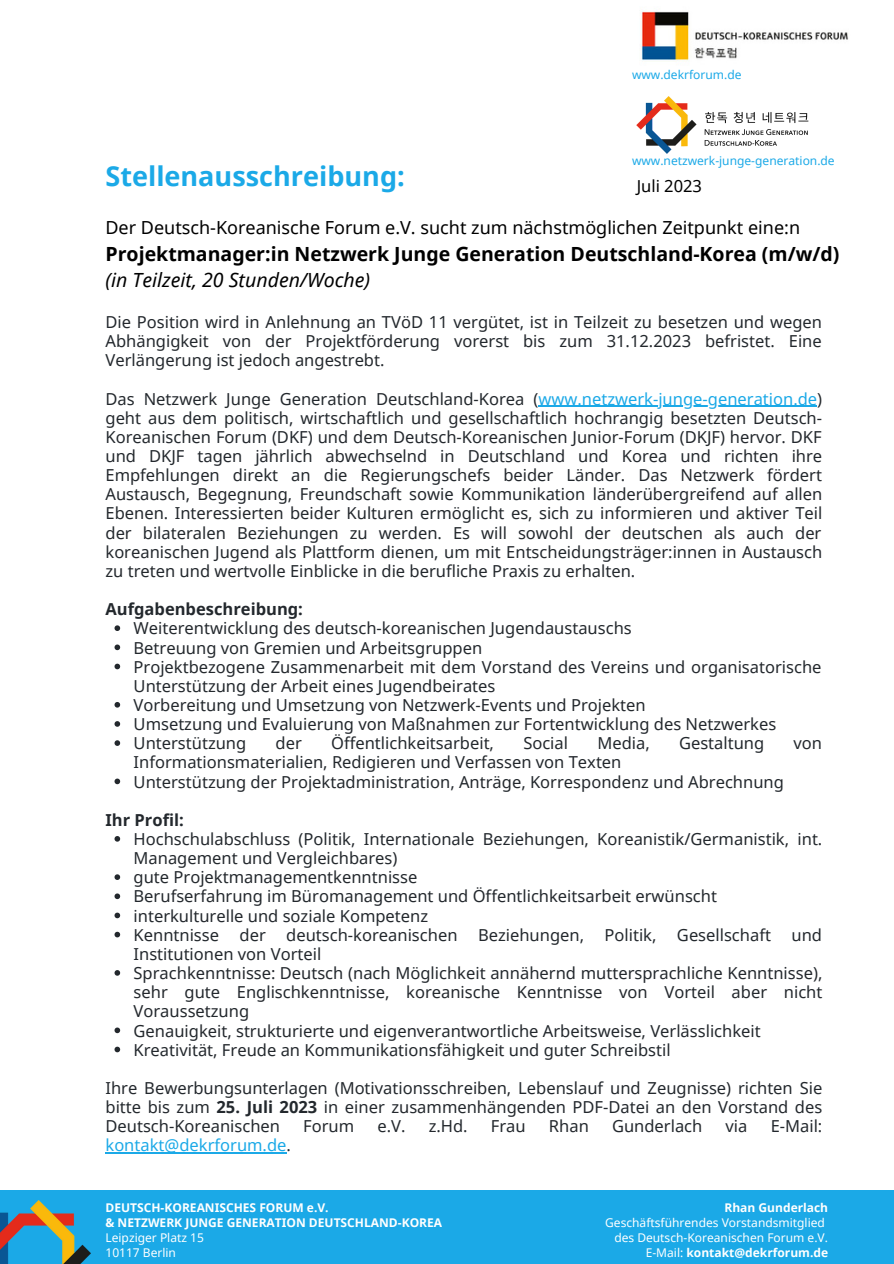
<style>
.page{position:relative;width:894px;height:1264px;background:#fff}
.page>*{position:absolute;margin:0;border:0;box-sizing:border-box;transform-origin:0 0}
.t1{font:700 27px "Noto Sans";color:#1ba9e7}
.t2{font:700 19.5px "Noto Sans";color:#000}
.t3{font:italic 19.5px "Noto Sans";color:#000}
.t4{font:18px "Noto Sans";color:#000}
.t5{font:16.5px/19.2px "Noto Sans";color:#23282d;text-align:justify}
.t6{font:700 16.5px "Noto Sans";color:#23282d}
.t7{font:16.5px "Noto Sans";color:#1ba9e7}
.t8{font:16.5px "Noto Sans";color:#000}
.t9{font:700 12px "Noto Sans";color:#fff}
.t10{font:12px "Noto Sans";color:#fff}
.t11{font:12px "Noto Sans";color:#1ba9e7}
.s1{color:#1ba9e7}
.s2{font-weight:700}
.s3{color:#23282d}
.s4{font-weight:400}
</style>
<div class="page">
<svg style="left:114px;top:625px;width:6px;height:6px"></svg>
<svg style="left:114px;top:644px;width:6px;height:6px"></svg>
<svg style="left:114px;top:663px;width:6px;height:6px"></svg>
<svg style="left:114px;top:702px;width:6px;height:5px"></svg>
<svg style="left:114px;top:721px;width:6px;height:5px"></svg>
<svg style="left:114px;top:740px;width:6px;height:6px"></svg>
<svg style="left:114px;top:778px;width:6px;height:6px"></svg>
<svg style="left:114px;top:836px;width:6px;height:5px"></svg>
<svg style="left:114px;top:874px;width:6px;height:6px"></svg>
<svg style="left:114px;top:893px;width:6px;height:6px"></svg>
<svg style="left:114px;top:912px;width:6px;height:6px"></svg>
<svg style="left:114px;top:931px;width:6px;height:6px"></svg>
<svg style="left:114px;top:970px;width:6px;height:5px"></svg>
<svg style="left:114px;top:1027px;width:6px;height:6px"></svg>
<svg style="left:114px;top:1046px;width:6px;height:6px"></svg>
<hr style="left:538px;top:406px;width:279px;height:1px;background:#1ba9e7">
<hr style="left:105px;top:1152px;width:181px;height:1px;background:#1ba9e7">
<div style="left:0;top:1190px;width:893px;height:73px;background:#1ba9e7"></div>
<img style="left:0;top:1200px;width:91px;height:63px">
<img style="left:636px;top:96px;width:173px;height:58px">
<img style="left:641px;top:11px;width:207px;height:51px">
<p class="t11" style="left:631px;top:66px;width:111px">www.dekrforum.de</p>
<p class="t11" style="left:631px;top:152px;width:204px">www.netzwerk-junge-generation.de</p>
<p class="t1" style="left:105px;top:157px;width:301px">Stellenausschreibung:</p>
<p class="t4" style="left:105px;top:215px;width:696px">Der Deutsch-Koreanische Forum e.V. sucht zum nächstmöglichen Zeitpunkt eine:n</p>
<p class="t2" style="left:105px;top:240px;width:735px">Projektmanager:in Netzwerk Junge Generation Deutschland-Korea (m/w/d)</p>
<p class="t3" style="left:105px;top:266px;width:266px">(in Teilzeit, 20 Stunden/Woche)</p>
<p class="t8" style="left:636px;top:175px;width:67px">Juli 2023</p>
<p class="t5" style="left:105px;top:312px;width:717px">Die Position wird in Anlehnung an TVöD 11 vergütet, ist in Teilzeit zu besetzen und wegen Abhängigkeit von der Projektförderung vorerst bis zum 31.12.2023 befristet. Eine Verlängerung ist jedoch angestrebt.</p>
<p class="t5" style="left:105px;top:388px;width:718px">Das Netzwerk Junge Generation Deutschland-Korea (<span class="s1">www.netzwerk-junge-generation.de</span>) geht aus dem politisch, wirtschaftlich und gesellschaftlich hochrangig besetzten Deutsch-Koreanischen Forum (DKF) und dem Deutsch-Koreanischen Junior-Forum (DKJF) hervor. DKF und DKJF tagen jährlich abwechselnd in Deutschland und Korea und richten ihre Empfehlungen direkt an die Regierungschefs beider Länder. Das Netzwerk fördert Austausch, Begegnung, Freundschaft sowie Kommunikation länderübergreifend auf allen Ebenen. Interessierten beider Kulturen ermöglicht es, sich zu informieren und aktiver Teil der bilateralen Beziehungen zu werden. Es will sowohl der deutschen als auch der koreanischen Jugend als Plattform dienen, um mit Entscheidungsträger:innen in Austausch zu treten und wertvolle Einblicke in die berufliche Praxis zu erhalten.</p>
<p class="t6" style="left:105px;top:597px;width:199px">Aufgabenbeschreibung:</p>
<p class="t5" style="left:133px;top:618px;width:499px">Weiterentwicklung des deutsch-koreanischen Jugendaustauschs</p>
<p class="t5" style="left:133px;top:637px;width:350px">Betreuung von Gremien und Arbeitsgruppen</p>
<p class="t5" style="left:133px;top:656px;width:689px">Projektbezogene Zusammenarbeit mit dem Vorstand des Vereins und organisatorische<br>Unterstützung der Arbeit eines Jugendbeirates</p>
<p class="t5" style="left:133px;top:695px;width:513px">Vorbereitung und Umsetzung von Netzwerk-Events und Projekten</p>
<p class="t5" style="left:133px;top:714px;width:644px">Umsetzung und Evaluierung von Maßnahmen zur Fortentwicklung des Netzwerkes</p>
<p class="t5" style="left:133px;top:733px;width:114px">Unterstützung</p>
<p class="t5" style="left:275px;top:733px;width:28px">der</p>
<p class="t5" style="left:331px;top:733px;width:164px">Öffentlichkeitsarbeit,</p>
<p class="t5" style="left:523px;top:733px;width:46px">Social</p>
<p class="t5" style="left:597px;top:733px;width:54px">Media,</p>
<p class="t5" style="left:678px;top:733px;width:87px">Gestaltung</p>
<p class="t5" style="left:793px;top:733px;width:30px">von</p>
<p class="t5" style="left:133px;top:752px;width:489px">Informationsmaterialien, Redigieren und Verfassen von Texten</p>
<p class="t5" style="left:133px;top:771px;width:651px">Unterstützung der Projektadministration, Anträge, Korrespondenz und Abrechnung</p>
<p class="t6" style="left:105px;top:808px;width:80px">Ihr Profil:</p>
<p class="t5" style="left:133px;top:829px;width:690px">Hochschulabschluss (Politik, Internationale Beziehungen, Koreanistik/Germanistik, int.<br>Management und Vergleichbares)</p>
<p class="t5" style="left:133px;top:867px;width:285px">gute Projektmanagementkenntnisse</p>
<p class="t5" style="left:133px;top:886px;width:584px">Berufserfahrung im Büromanagement und Öffentlichkeitsarbeit erwünscht</p>
<p class="t5" style="left:133px;top:905px;width:296px">interkulturelle und soziale Kompetenz</p>
<p class="t5" style="left:133px;top:924px;width:689px">Kenntnisse der deutsch-koreanischen Beziehungen, Politik, Gesellschaft und<br>Institutionen von Vorteil</p>
<p class="t5" style="left:133px;top:963px;width:690px">Sprachkenntnisse: Deutsch (nach Möglichkeit annähernd muttersprachliche Kenntnisse), sehr gute Englischkenntnisse, koreanische Kenntnisse von Vorteil aber nicht Voraussetzung</p>
<p class="t5" style="left:133px;top:1020px;width:628px">Genauigkeit, strukturierte und eigenverantwortliche Arbeitsweise, Verlässlichkeit</p>
<p class="t5" style="left:133px;top:1039px;width:538px">Kreativität, Freude an Kommunikationsfähigkeit und guter Schreibstil</p>
<p class="t5" style="left:105px;top:1077px;width:718px">Ihre Bewerbungsunterlagen (Motivationsschreiben, Lebenslauf und Zeugnisse) richten Sie bitte bis zum <span class="s2">25. Juli 2023</span> in einer zusammenhängenden PDF-Datei an den Vorstand des Deutsch-Koreanischen</p>
<p class="t5" style="left:303px;top:1116px;width:53px">Forum</p>
<p class="t5" style="left:377px;top:1116px;width:30px">e.V.</p>
<p class="t5" style="left:428px;top:1116px;width:40px">z.Hd.</p>
<p class="t5" style="left:490px;top:1116px;width:36px">Frau</p>
<p class="t5" style="left:548px;top:1116px;width:41px">Rhan</p>
<p class="t5" style="left:612px;top:1116px;width:92px">Gunderlach</p>
<p class="t5" style="left:725px;top:1116px;width:23px">via</p>
<p class="t5" style="left:770px;top:1116px;width:53px">E-Mail:</p>
<p class="t7" style="left:105px;top:1133px;width:187px">kontakt@dekrforum.de<span class="s3">.</span></p>
<p class="t9" style="left:105px;top:1199px;width:224px">DEUTSCH-KOREANISCHES FORUM e.V.</p>
<p class="t9" style="left:105px;top:1214px;width:338px">&amp; NETZWERK JUNGE GENERATION DEUTSCHLAND-KOREA</p>
<p class="t10" style="left:105px;top:1229px;width:100px">Leipziger Platz 15</p>
<p class="t10" style="left:105px;top:1244px;width:72px">10117 Berlin</p>
<p class="t9" style="left:724px;top:1199px;width:105px">Rhan Gunderlach</p>
<p class="t10" style="left:605px;top:1214px;width:221px">Geschäftsführendes Vorstandsmitglied</p>
<p class="t10" style="left:614px;top:1229px;width:215px">des Deutsch-Koreanischen Forum e.V.</p>
<p class="t9" style="left:645px;top:1244px;width:184px"><span class="s4">E-Mail:</span> kontakt@dekrforum.de</p>
</div>
